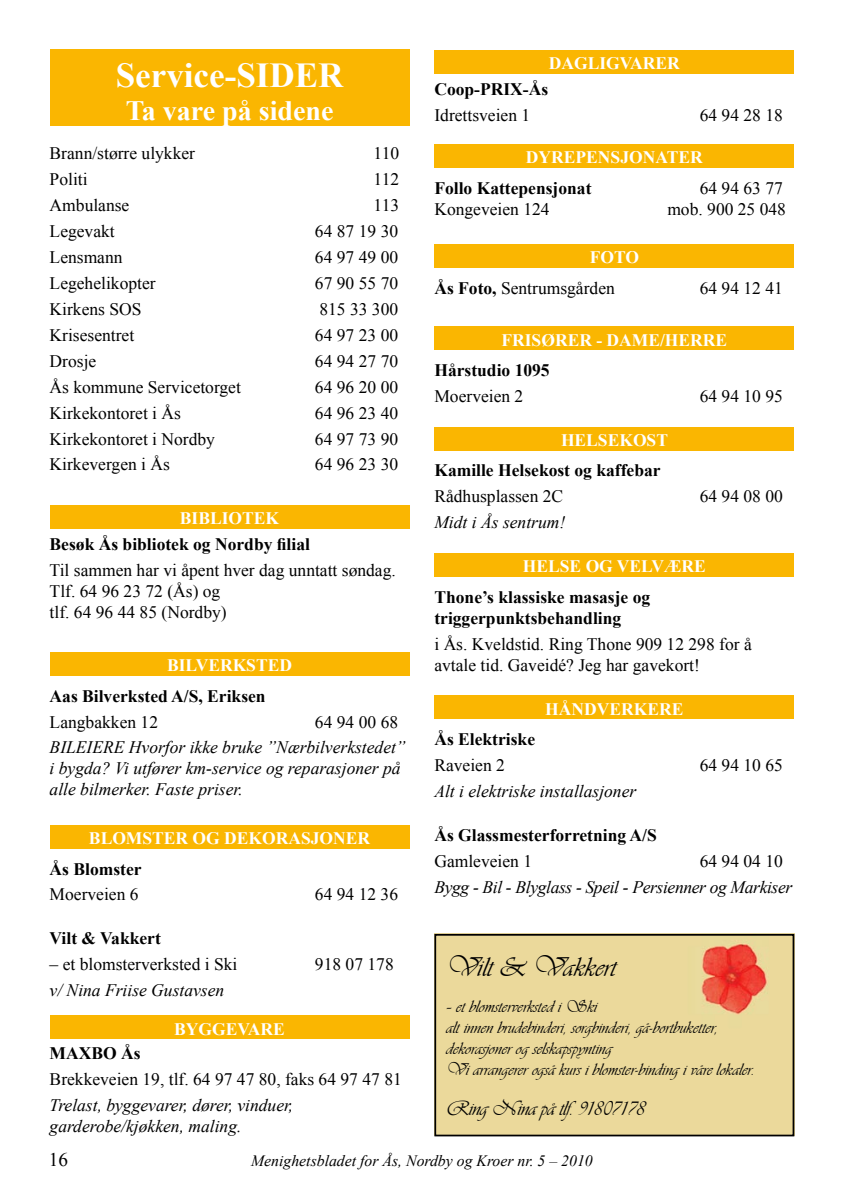
<style>
.page{position:relative;width:844px;height:1191px;background:#fff}
.page>*{position:absolute;margin:0;border:0;box-sizing:border-box;transform-origin:0 0}
.t1{font:700 35px "Times New Roman";color:#fff}
.t2{font:700 28px "Times New Roman";color:#fff}
.t3{font:28px "Vivaldii";letter-spacing:.005em;color:#000}
.t4{font:21px "Vivaldii";letter-spacing:-.02em;color:#000}
.t5{font:19.25px "Times New Roman";color:#000}
.t6{font:17.5px/21px "Times New Roman";color:#000}
.t7{font:700 17.5px/21px "Times New Roman";color:#000}
.t8{font:italic 17.5px/21px "Times New Roman";color:#000}
.t9{font:17.5px/21px "Vivaldii";letter-spacing:.005em;color:#000}
.t10{font:700 17.5px "Times New Roman";color:#fff}
.t11{font:italic 17.5px "Times New Roman";letter-spacing:-.02em;color:#000}
.t12{font:italic 15.75px "Times New Roman";color:#000}
.s1{font-weight:700;color:#fff}
.s2{font-weight:700}
</style>
<div class="page">
<div style="left:50px;top:50px;width:359px;height:76px;background:#fab601"></div>
<div style="left:50px;top:505px;width:359px;height:23px;background:#fab601"></div>
<div style="left:50px;top:652px;width:359px;height:23px;background:#fab601"></div>
<div style="left:50px;top:825px;width:359px;height:23px;background:#fab601"></div>
<div style="left:50px;top:1015px;width:359px;height:24px;background:#fab601"></div>
<div style="left:434px;top:50px;width:360px;height:24px;background:#fab601"></div>
<div style="left:434px;top:144px;width:360px;height:24px;background:#fab601"></div>
<div style="left:434px;top:244px;width:360px;height:24px;background:#fab601"></div>
<div style="left:434px;top:327px;width:360px;height:23px;background:#fab601"></div>
<div style="left:434px;top:427px;width:360px;height:23px;background:#fab601"></div>
<div style="left:434px;top:553px;width:360px;height:24px;background:#fab601"></div>
<div style="left:434px;top:695px;width:360px;height:24px;background:#fab601"></div>
<div style="left:437px;top:937px;width:354px;height:196px;background:#ebd99b"></div>
<div style="left:434px;top:934px;width:360px;height:202px;border:2px solid #000"></div>
<h1 class="t1" style="left:116px;top:51px;width:229px">Service-SIDER</h1>
<h2 class="t2" style="left:126px;top:92px;width:209px">Ta vare på sidene</h2>
<p class="t6" style="left:50px;top:142px;width:147px">Brann/større ulykker</p>
<p class="t6" style="left:373px;top:142px;width:27px">110</p>
<p class="t6" style="left:50px;top:168px;width:39px">Politi</p>
<p class="t6" style="left:373px;top:168px;width:27px">112</p>
<p class="t6" style="left:50px;top:194px;width:81px">Ambulanse</p>
<p class="t6" style="left:373px;top:194px;width:27px">113</p>
<p class="t6" style="left:50px;top:220px;width:67px">Legevakt</p>
<p class="t6" style="left:315px;top:220px;width:85px">64 87 19 30</p>
<p class="t6" style="left:50px;top:246px;width:74px">Lensmann</p>
<p class="t6" style="left:315px;top:246px;width:85px">64 97 49 00</p>
<p class="t6" style="left:50px;top:272px;width:107px">Legehelikopter</p>
<p class="t6" style="left:315px;top:272px;width:85px">67 90 55 70</p>
<p class="t6" style="left:50px;top:298px;width:93px">Kirkens SOS</p>
<p class="t6" style="left:319px;top:298px;width:80px">815 33 300</p>
<p class="t6" style="left:50px;top:324px;width:86px">Krisesentret</p>
<p class="t6" style="left:315px;top:324px;width:85px">64 97 23 00</p>
<p class="t6" style="left:50px;top:350px;width:48px">Drosje</p>
<p class="t6" style="left:315px;top:350px;width:85px">64 94 27 70</p>
<p class="t6" style="left:50px;top:376px;width:193px">Ås kommune Servicetorget</p>
<p class="t6" style="left:315px;top:376px;width:85px">64 96 20 00</p>
<p class="t6" style="left:50px;top:402px;width:133px">Kirkekontoret i Ås</p>
<p class="t6" style="left:315px;top:402px;width:85px">64 96 23 40</p>
<p class="t6" style="left:50px;top:428px;width:167px">Kirkekontoret i Nordby</p>
<p class="t6" style="left:315px;top:428px;width:85px">64 97 73 90</p>
<p class="t6" style="left:50px;top:454px;width:122px">Kirkevergen i Ås</p>
<p class="t6" style="left:315px;top:454px;width:85px">64 96 23 30</p>
<p class="t10" style="left:180px;top:506px;width:101px">BIBLIOTEK</p>
<p class="t7" style="left:50px;top:533px;width:262px">Besøk Ås bibliotek og Nordby filial</p>
<p class="t6" style="left:50px;top:559px;width:347px">Til sammen har vi åpent hver dag unntatt søndag.<br>Tlf. 64 96 23 72 (Ås) og<br>tlf. 64 96 44 85 (Nordby)</p>
<p class="t10" style="left:167px;top:653px;width:126px">BILVERKSTED</p>
<p class="t7" style="left:50px;top:684px;width:217px">Aas Bilverksted A/S, Eriksen</p>
<p class="t6" style="left:50px;top:711px;width:110px">Langbakken 12</p>
<p class="t6" style="left:315px;top:711px;width:85px">64 94 00 68</p>
<p class="t8" style="left:50px;top:736px;width:357px">BILEIERE Hvorfor ikke bruke ”Nærbilverkstedet” i bygda? Vi utfører km-service og reparasjoner på alle bilmerker. Faste priser.</p>
<p class="t10" style="left:89px;top:826px;width:283px">BLOMSTER OG DEKORASJONER</p>
<p class="t7" style="left:50px;top:857px;width:93px">Ås Blomster</p>
<p class="t6" style="left:50px;top:884px;width:90px">Moerveien 6</p>
<p class="t6" style="left:315px;top:884px;width:85px">64 94 12 36</p>
<p class="t7" style="left:50px;top:927px;width:113px">Vilt &amp; Vakkert</p>
<p class="t6" style="left:50px;top:953px;width:189px">– et blomsterverksted i Ski</p>
<p class="t6" style="left:315px;top:953px;width:80px">918 07 178</p>
<p class="t8" style="left:50px;top:979px;width:176px">v/ Nina Friise Gustavsen</p>
<p class="t10" style="left:174px;top:1016px;width:112px">BYGGEVARE</p>
<p class="t7" style="left:50px;top:1042px;width:92px">MAXBO Ås</p>
<p class="t6" style="left:50px;top:1068px;width:353px">Brekkeveien 19, tlf. 64 97 47 80, faks 64 97 47 81</p>
<p class="t8" style="left:50px;top:1093px;width:245px">Trelast, byggevarer, dører, vinduer, garderobe/kjøkken, maling.</p>
<p class="t10" style="left:548px;top:51px;width:132px">DAGLIGVARER</p>
<p class="t7" style="left:434px;top:78px;width:115px">Coop-PRIX-Ås</p>
<p class="t6" style="left:434px;top:104px;width:97px">Idrettsveien 1</p>
<p class="t6" style="left:699px;top:104px;width:85px">64 94 28 18</p>
<p class="t10" style="left:526px;top:145px;width:178px">DYREPENSJONATER</p>
<p class="t7" style="left:434px;top:177px;width:159px">Follo Kattepensjonat</p>
<p class="t6" style="left:699px;top:177px;width:85px">64 94 63 77</p>
<p class="t6" style="left:434px;top:198px;width:117px">Kongeveien 124</p>
<p class="t6" style="left:667px;top:198px;width:120px">mob. 900 25 048</p>
<p class="t6" style="left:434px;top:241px;width:206px;line-height:30.6px;text-indent:155px"><span class="s1">FOTO<br></span><span class="s2">Ås Foto,</span> Sentrumsgården</p>
<p class="t6" style="left:699px;top:277px;width:85px">64 94 12 41</p>
<p class="t10" style="left:501px;top:327px;width:227px">FRISØRER - DAME/HERRE</p>
<p class="t7" style="left:434px;top:359px;width:117px">Hårstudio 1095</p>
<p class="t6" style="left:434px;top:385px;width:90px">Moerveien 2</p>
<p class="t6" style="left:699px;top:385px;width:85px">64 94 10 95</p>
<p class="t10" style="left:561px;top:428px;width:108px">HELSEKOST</p>
<p class="t7" style="left:434px;top:459px;width:228px">Kamille Helsekost og kaffebar</p>
<p class="t6" style="left:434px;top:486px;width:130px">Rådhusplassen 2C</p>
<p class="t6" style="left:699px;top:486px;width:85px">64 94 08 00</p>
<p class="t8" style="left:434px;top:511px;width:132px">Midt i Ås sentrum!</p>
<p class="t10" style="left:522px;top:554px;width:184px">HELSE OG VELVÆRE</p>
<p class="t7" style="left:434px;top:586px;width:217px">Thone’s klassiske masasje og triggerpunktsbehandling</p>
<p class="t6" style="left:434px;top:633px;width:319px">i Ås. Kveldstid. Ring Thone 909 12 298 for å avtale tid. Gaveidé? Jeg har gavekort!</p>
<p class="t10" style="left:545px;top:696px;width:140px">HÅNDVERKERE</p>
<p class="t7" style="left:434px;top:728px;width:102px">Ås Elektriske</p>
<p class="t6" style="left:434px;top:754px;width:72px">Raveien 2</p>
<p class="t6" style="left:699px;top:754px;width:85px">64 94 10 65</p>
<p class="t8" style="left:434px;top:780px;width:203px">Alt i elektriske installasjoner</p>
<p class="t7" style="left:434px;top:824px;width:224px">Ås Glassmesterforretning A/S</p>
<p class="t6" style="left:434px;top:850px;width:99px">Gamleveien 1</p>
<p class="t6" style="left:699px;top:850px;width:85px">64 94 04 10</p>
<p class="t11" style="left:434px;top:874px;width:359px">Bygg - Bil - Blyglass - Speil - Persienner og Markiser</p>
<h2 class="t3" style="left:446px;top:950px;width:171px">Vilt &amp; Vakkert</h2>
<p class="t9" style="left:446px;top:996px;width:310px">– et blomsterverksted i Ski<br>alt innen brudebinderi, sorgbinderi, gå-bortbuketter, dekorasjoner og selskapspynting<br>Vi arrangerer også kurs i blomster-binding i våre lokaler.</p>
<p class="t4" style="left:446px;top:1096px;width:200px">Ring Nina på tlf. 91807178</p>
<p class="t5" style="left:49px;top:1146px;width:21px">16</p>
<p class="t12" style="left:251px;top:1149px;width:343px">Menighetsbladet for Ås, Nordby og Kroer nr. 5 – 2010</p>
</div>
